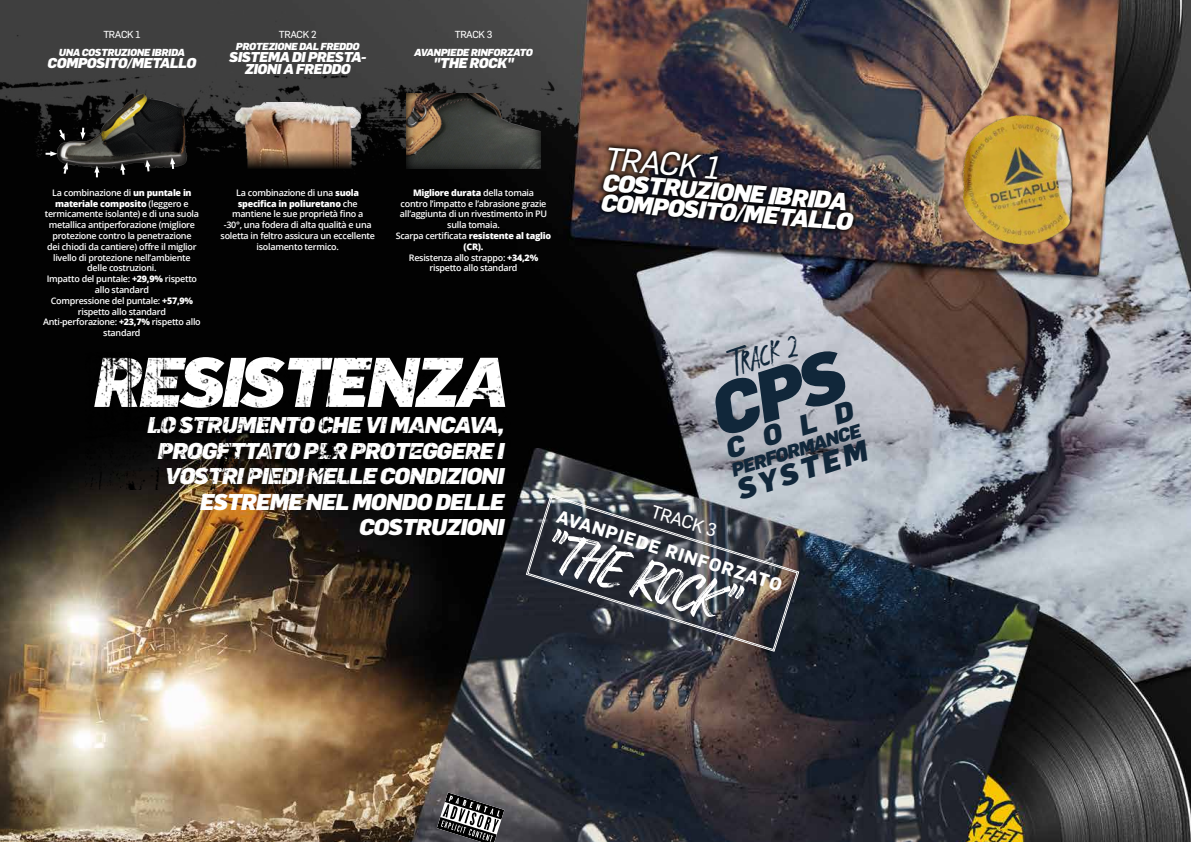
<style>
.page{position:relative;width:1191px;height:842px;background:#fff}
.page>*{position:absolute;margin:0;border:0;box-sizing:border-box;transform-origin:0 0}
.t1{font:italic 900 68.8px "Flama";letter-spacing:-.045em;color:#fff}
.t2{font:53px "Rawk Brush";color:#fff}
.t3{font:italic 32px "Flama";color:#fff}
.t4{font:30.2px "Odachi";color:#11273a}
.t5{font:italic 900 29px "Flama";color:#11273a}
.t6{font:italic 900 27.8px "Flama";color:#11273a}
.t7{font:italic 900 24px/20px "Flama";color:#fff}
.t8{font:italic 900 22.4px/25.6px "Flama";letter-spacing:-.04em;color:#fff;text-align:right}
.t9{font:italic 900 18.6px "Flama";color:#11273a}
.t10{font:700 18px "Flama";color:#fff}
.t11{font:18px "Flama";color:#fff}
.t12{font:italic 900 14px/12px "Flama";letter-spacing:-.035em;color:#fff;text-align:center}
.t13{font:italic 900 10px "Flama";letter-spacing:-.035em;color:#fff}
.t14{font:10px "Flama Basic";letter-spacing:-.035em;color:#fff}
.t15{font:600 9px/10.8px "Open Sans";letter-spacing:-.03em;color:#fff;text-align:center}
.s1{font-weight:800}
</style>
<div class="page">
<img style="left:0;top:0;width:1191px;height:842px">
<img style="left:0;top:0;width:589px;height:220px">
<svg style="left:55px;top:92px;width:135px;height:77px;background:#2e2d28"></svg>
<svg style="left:406px;top:92px;width:136px;height:77px;background:#45413a"></svg>
<img style="left:231px;top:102px;width:133px;height:67px">
<svg style="left:120px;top:163px;width:6px;height:14px"></svg>
<svg style="left:145px;top:160px;width:6px;height:14px"></svg>
<svg style="left:170px;top:157px;width:5px;height:14px"></svg>
<svg style="left:94px;top:166px;width:5px;height:11px"></svg>
<svg style="left:62px;top:162px;width:6px;height:14px"></svg>
<svg style="left:46px;top:151px;width:11px;height:5px"></svg>
<svg style="left:57px;top:127px;width:8px;height:14px"></svg>
<svg style="left:80px;top:126px;width:5px;height:13px"></svg>
<img style="left:948px;top:101px;width:161px;height:155px">
<svg style="left:437px;top:792px;width:67px;height:50px;background:#606061"></svg>
<svg style="left:527px;top:495px;width:271px;height:156px;background:#44474e"></svg>
<svg style="left:596px;top:168px;width:263px;height:68px;background:#18161d"></svg>
<svg style="left:602px;top:141px;width:122px;height:44px;background:#3a2924"></svg>
<img style="left:85px;top:353px;width:425px;height:136px">
<svg style="left:707px;top:347px;width:144px;height:90px;background:#b9bcc5"></svg>
<p class="t14" style="left:103px;top:27px;width:39px">TRACK 1</p>
<p class="t14" style="left:279px;top:27px;width:39px">TRACK 2</p>
<p class="t14" style="left:455px;top:27px;width:39px">TRACK 3</p>
<p class="t13" style="left:236px;top:41px;width:125px">PROTEZIONE DAL FREDDO</p>
<h3 class="t12" style="left:229px;top:51px;width:139px">SISTEMA DI PRESTA-<br>ZIONI A FREDDO</h3>
<p class="t13" style="left:414px;top:47px;width:120px">AVANPIEDE RINFORZATO</p>
<p class="t13" style="left:59px;top:47px;width:128px">UNA COSTRUZIONE IBRIDA</p>
<h3 class="t12" style="left:48px;top:57px;width:150px">COMPOSITO/METALLO</h3>
<h3 class="t12" style="left:433px;top:57px;width:82px">"THE ROCK"</h3>
<h3 class="t3" style="left:606px;top:139px;width:118px;rotate:5deg">TRACK 1</h3>
<h3 class="t7" style="left:603px;top:172px;width:254px;rotate:4deg">COSTRUZIONE IBRIDA<br>COMPOSITO/METALLO</h3>
<p class="t15" style="left:43px;top:187px;width:159px">La combinazione di <span class="s1">un puntale in materiale composito</span> (leggero e termicamente isolante) e di una suola metallica antiperforazione (migliore protezione contro la penetrazione<br>dei chiodi da cantiere) offre il miglior livello di protezione nell’ambiente delle costruzioni.<br>Impatto del puntale: <span class="s1">+29,9%</span> rispetto allo standard<br>Compressione del puntale: <span class="s1">+57,9% </span>rispetto allo standard<br>Anti-perforazione: <span class="s1">+23,7%</span> rispetto allo standard</p>
<p class="t15" style="left:221px;top:187px;width:156px">La combinazione di una <span class="s1">suola specifica in poliuretano</span> che mantiene le sue proprietà fino a<br>-30°, una fodera di alta qualità e una soletta in feltro assicura un eccellente isolamento termico.</p>
<p class="t15" style="left:396px;top:187px;width:157px"><span class="s1">Migliore durata</span> della tomaia<br>contro l’impatto e l’abrasione grazie all’aggiunta di un rivestimento in PU sulla tomaia.<br>Scarpa certificata <span class="s1">resistente al taglio (CR).<br></span>Resistenza allo strappo: <span class="s1">+34,2% </span>rispetto allo standard</p>
<h3 class="t4" style="left:727px;top:347px;width:69px;rotate:-18deg">TRACK 2</h3>
<h3 class="t6" style="left:721px;top:432px;width:134px;rotate:-17deg">COLD</h3>
<h1 class="t1" style="left:93px;top:340px;width:417px">RESISTENZA</h1>
<h3 class="t8" style="left:147px;top:411px;width:359px">LO STRUMENTO CHE VI MANCAVA,<br>PROGETTATO PER PROTEGGERE I<br>VOSTRI PIEDI NELLE CONDIZIONI<br>ESTREME NEL MONDO DELLE<br>COSTRUZIONI</h3>
<h3 class="t9" style="left:728px;top:459px;width:137px;rotate:-17deg">PERFORMANCE</h3>
<h3 class="t5" style="left:732px;top:474px;width:137px;rotate:-18deg">SYSTEM</h3>
<h3 class="t11" style="left:655px;top:501px;width:69px;rotate:17deg">TRACK 3</h3>
<h3 class="t10" style="left:560px;top:506px;width:236px;rotate:17deg">AVANPIEDE RINFORZATO</h3>
<h2 class="t2" style="left:555px;top:516px;width:205px;rotate:17deg">"THE ROCK"</h2>
</div>
